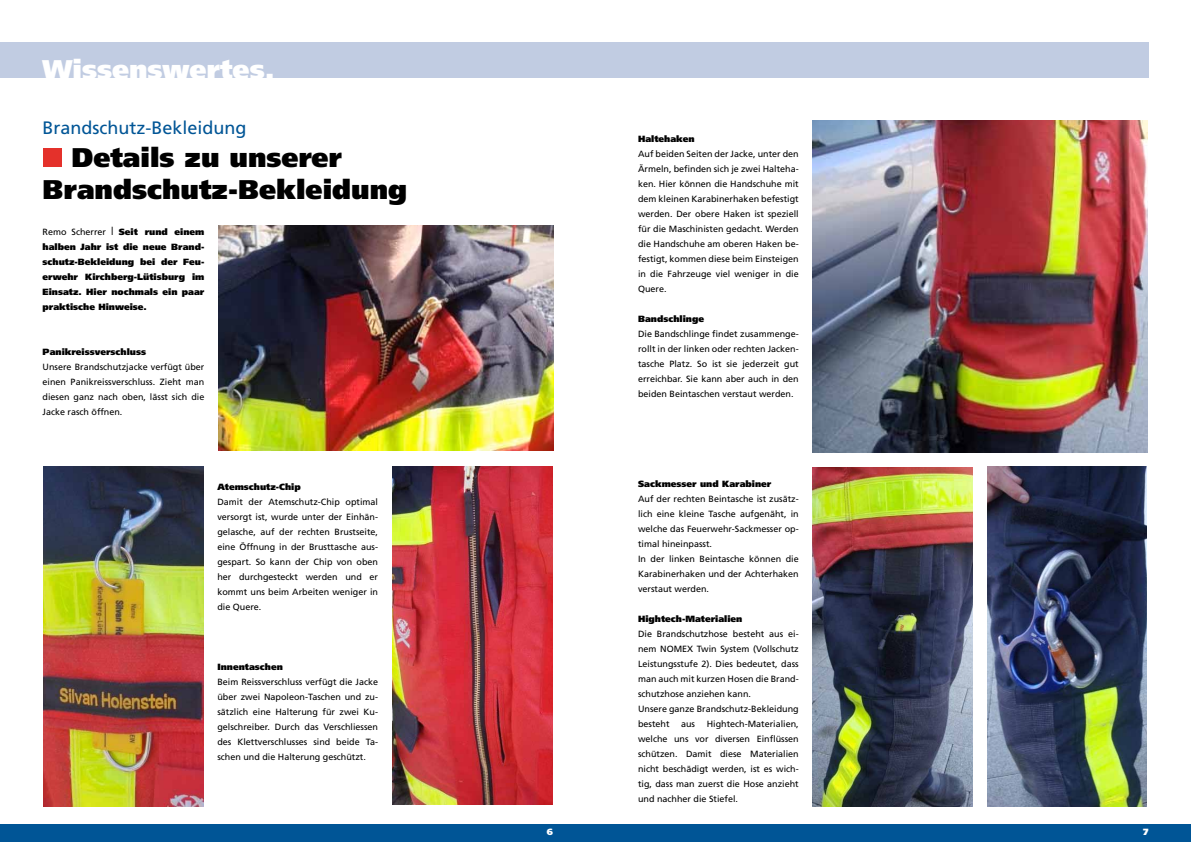
<style>
.page{position:relative;width:1191px;height:842px;background:#fff}
.page>*{position:absolute;margin:0;border:0;box-sizing:border-box;transform-origin:0 0}
.t1{font:900 27px/32.4px "Frutiger";color:#000}
.t2{font:900 27px "Frutiger";color:#fff}
.t3{font:18px "Frutiger";color:#005596}
.t4{font:9px/15px "Frutiger";color:#000;text-align:justify}
.t5{font:900 9px/15px "Frutiger";color:#000;text-align:justify}
.t6{font:900 9px "Frutiger";color:#fff}
.s1{font-weight:400}
.s2{font-family:"Times";font-weight:400;font-size:12px}
</style>
<div class="page">
<div style="left:0;top:824px;width:595px;height:18px;background:#005596"></div>
<div style="left:595px;top:824px;width:596px;height:18px;background:#005596"></div>
<div style="left:0;top:43px;width:1148px;height:35px;background:#c1cce2"></div>
<div style="left:43px;top:148px;width:18px;height:19px;background:#e4312b"></div>
<img style="left:219px;top:226px;width:334px;height:225px">
<img style="left:43px;top:466px;width:160px;height:340px">
<img style="left:392px;top:466px;width:161px;height:339px">
<img style="left:813px;top:120px;width:334px;height:333px">
<img style="left:813px;top:467px;width:160px;height:339px">
<img style="left:987px;top:467px;width:159px;height:339px">
<h1 class="t2" style="left:43px;top:53px;width:234px">Wissenswertes.</h1>
<h2 class="t3" style="left:43px;top:118px;width:206px">Brandschutz-Bekleidung</h2>
<h1 class="t1" style="left:43px;top:141px;width:366px;text-indent:29px">Details zu unserer<br>Brandschutz-Bekleidung</h1>
<p class="t5" style="left:43px;top:224px;width:163px"><span class="s1">Remo Scherrer</span> <span class="s2">|</span> Seit rund einem halben Jahr ist die neue Brand&shy;schutz-Bekleidung bei der Feu&shy;erwehr Kirchberg-Lütisburg im Einsatz. Hier nochmals ein paar praktische Hinweise.</p>
<p class="t5" style="left:43px;top:344px;width:105px">Panikreissverschluss</p>
<p class="t4" style="left:43px;top:359px;width:163px">Unsere Brandschutzjacke verfügt über einen Panikreissverschluss. Zieht man diesen ganz nach oben, lässt sich die Jacke rasch öffnen.</p>
<p class="t5" style="left:217px;top:479px;width:85px">Atemschutz-Chip</p>
<p class="t4" style="left:217px;top:494px;width:162px">Damit der Atemschutz-Chip optimal versorgt ist, wurde unter der Einhän&shy;gelasche, auf der rechten Brustseite, eine Öffnung in der Brusttasche aus&shy;gespart. So kann der Chip von oben her durchgesteckt werden und er kommt uns beim Arbeiten weniger in die Quere.</p>
<p class="t5" style="left:217px;top:659px;width:67px">Innentaschen</p>
<p class="t4" style="left:217px;top:674px;width:162px">Beim Reissverschluss verfügt die Jacke über zwei Napoleon-Taschen und zu&shy;sätzlich eine Halterung für zwei Ku&shy;gelschreiber. Durch das Verschliessen des Klettverschlusses sind beide Ta&shy;schen und die Halterung geschützt.</p>
<p class="t5" style="left:638px;top:131px;width:58px">Haltehaken</p>
<p class="t4" style="left:638px;top:146px;width:162px">Auf beiden Seiten der Jacke, unter den Ärmeln, befinden sich je zwei Halteha&shy;ken. Hier können die Handschuhe mit dem kleinen Karabinerhaken befestigt werden. Der obere Haken ist speziell für die Maschinisten gedacht. Werden die Handschuhe am oberen Haken be&shy;festigt, kommen diese beim Einsteigen in die Fahrzeuge viel weniger in die Quere.</p>
<p class="t5" style="left:638px;top:311px;width:68px">Bandschlinge</p>
<p class="t4" style="left:638px;top:326px;width:162px">Die Bandschlinge findet zusammenge&shy;rollt in der linken oder rechten Jacken&shy;tasche Platz. So ist sie jederzeit gut erreichbar. Sie kann aber auch in den beiden Beintaschen verstaut werden.</p>
<p class="t5" style="left:638px;top:476px;width:135px">Sackmesser und Karabiner</p>
<p class="t4" style="left:638px;top:491px;width:162px;text-align:left">Auf der rechten Beintasche ist zusätz&shy;lich eine kleine Tasche aufgenäht, in welche das Feuerwehr-Sackmesser op&shy;timal hineinpasst.<br>In der linken Beintasche können die<br>Karabinerhaken und der Achterhaken verstaut werden.</p>
<p class="t5" style="left:638px;top:611px;width:106px">Hightech-Materialien</p>
<p class="t4" style="left:638px;top:626px;width:162px;text-align:left">Die Brandschutzhose besteht aus ei&shy;nem NOMEX Twin System (Vollschutz<br>Leistungsstufe 2). Dies bedeutet, dass man auch mit kurzen Hosen die Brand&shy;schutzhose anziehen kann.<br>Unsere ganze Brandschutz-Bekleidung besteht</p>
<p class="t4" style="left:638px;top:716px;width:162px;text-indent:69px">Hightech-Materialien, welche uns vor diversen Einflüssen schützen. Damit diese Materialien nicht beschädigt werden, ist es wich&shy;tig, dass man zuerst die Hose anzieht und nachher die Stiefel.</p>
<p class="t4" style="left:681px;top:716px;width:16px">aus</p>
<p class="t6" style="left:547px;top:827px;width:8px">6</p>
<p class="t6" style="left:1143px;top:827px;width:7px">7</p>
</div>
